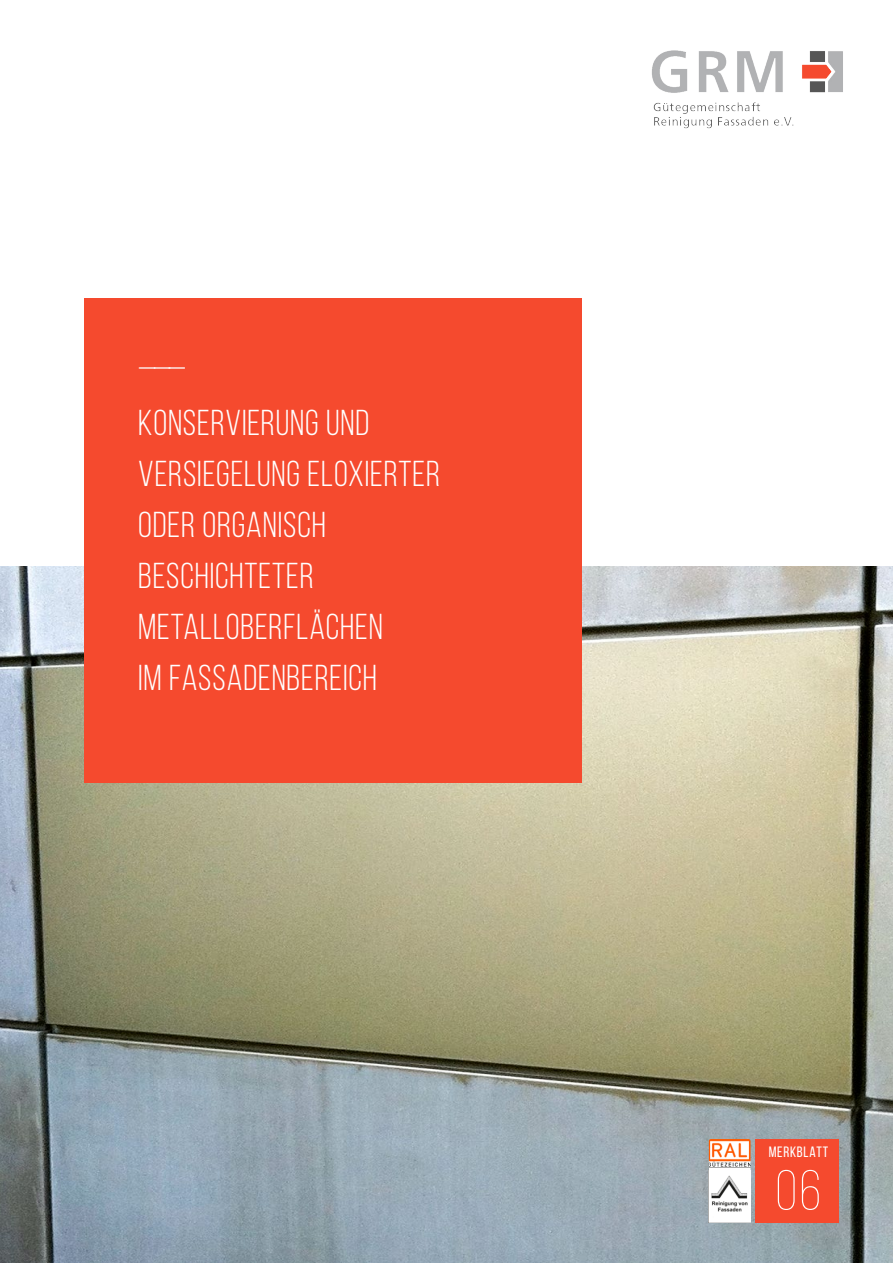
<style>
.page{position:relative;width:893px;height:1263px;background:#fff}
.page>*{position:absolute;margin:0;border:0;box-sizing:border-box;transform-origin:0 0}
.t1{font:300 56.55px "Bebas Neue";color:#fff}
.t2{font:36px/51px "Bebas Neue";letter-spacing:.025em;color:#fff}
.t3{font:15px "Bebas Neue";letter-spacing:.05em;color:#fff}
</style>
<div class="page">
<img style="left:0;top:567px;width:893px;height:696px">
<div style="left:84px;top:298px;width:498px;height:484px;background:#f54a2e"></div>
<div style="left:756px;top:1139px;width:83px;height:83px;background:#f54a2e"></div>
<img style="left:652px;top:50px;width:191px;height:79px">
<img style="left:709px;top:1139px;width:41px;height:31px">
<img style="left:709px;top:1170px;width:41px;height:52px">
<p class="t2" style="left:138px;top:321px;width:233px;line-height:67.7px">___<br>KONSERVIERUNG UND</p>
<p class="t2" style="left:138px;top:448px;width:303px">VERSIEGELUNG ELOXIERTER<br>ODER ORGANISCH<br>BESCHICHTETER<br>METALLOBERFLÄCHEN<br>IM FASSADENBEREICH</p>
<p class="t3" style="left:769px;top:1143px;width:61px">MERKBLATT</p>
<h1 class="t1" style="left:776px;top:1160px;width:47px">06</h1>
</div>
